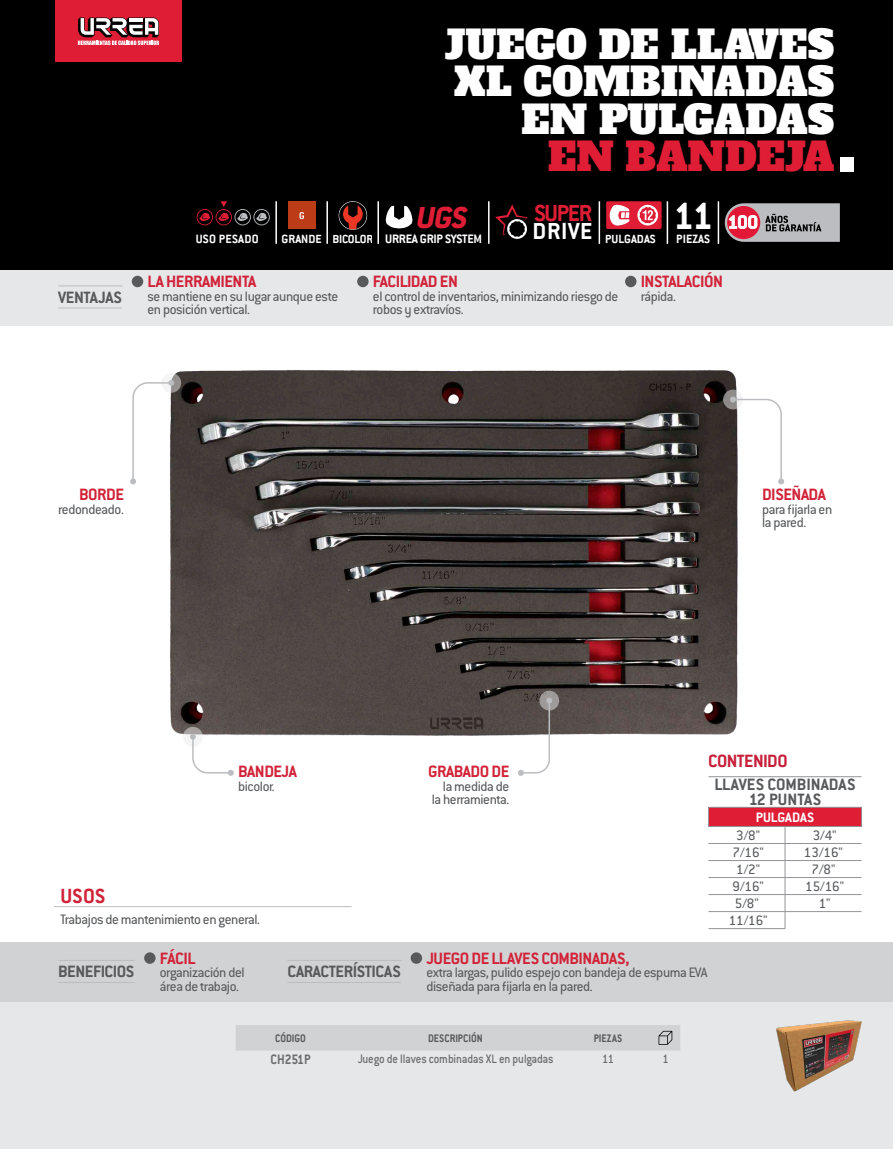
<style>
.page{position:relative;width:893px;height:1149px;background:#fff}
.page>*{position:absolute;margin:0;border:0;box-sizing:border-box;transform-origin:0 0}
.t1{font:87px "Alfa Slab One";color:#fff}
.t2{font:700 41.4px "Conduit ITC";color:#fff}
.t3{font:39px/37.5px "Alfa Slab One";color:#fff;text-align:right}
.t4{font:39px "Alfa Slab One";color:#df1e36}
.t5{font:italic 800 33.3px "Conduit ITC Std";color:#df1e36}
.t6{font:700 25.65px "Conduit ITC";letter-spacing:-.05em;color:#df1e36}
.t7{font:700 22.5px "Conduit ITC Std";color:#d12238}
.t8{font:700 19.5px "Conduit ITC Std";letter-spacing:-.025em;color:#c71f39}
.t9{font:700 18px "Conduit ITC Std";letter-spacing:-.025em;color:#d12238}
.t10{font:700 18px "Conduit ITC Std";letter-spacing:-.025em;color:#57595b}
.t11{font:700 18px/15px "Conduit ITC Std";color:#57595b;text-align:center}
.t12{font:15px/13.5px "Conduit ITC Std";letter-spacing:-.025em;color:#57595b}
.t13{font:700 15px "Conduit ITC Std";color:#fff}
.t14{font:700 15px "Conduit ITC Std";color:#6d6d71;scale:.9 1}
.t15{font:500 13.5px "Conduit ITC Std";letter-spacing:-.015em;color:#6d6d71;scale:.9 1}
.t16{font:700 13.5px "Conduit ITC";letter-spacing:-.02em;color:#fff}
.t17{font:700 13.2px "Conduit ITC";letter-spacing:.02em;color:#fff}
.t18{font:700 13.05px "Conduit ITC";color:#fff}
.t19{font:700 12.9px "Conduit ITC";letter-spacing:-.025em;color:#fff}
.t20{font:700 12px "Conduit ITC Std";color:#57595b;scale:.9 1}
.s1{font-size:13.05px}
</style>
<div class="page">
<div style="left:0;top:942px;width:893px;height:206px;background:#e5e7e8"></div>
<div style="left:0;top:270px;width:893px;height:56px;background:#e5e7e8"></div>
<div style="left:0;top:0;width:893px;height:270px;background:#000"></div>
<div style="left:0;top:942px;width:893px;height:59px;background:#d1d2d4"></div>
<img style="left:170px;top:370px;width:574px;height:408px">
<hr style="left:377px;top:201px;width:2px;height:43px;background:#fff">
<hr style="left:488px;top:201px;width:2px;height:43px;background:#fff">
<hr style="left:599px;top:201px;width:1px;height:43px;background:#fff">
<hr style="left:718px;top:201px;width:1px;height:43px;background:#fff">
<hr style="left:275px;top:201px;width:2px;height:43px;background:#fff">
<hr style="left:326px;top:201px;width:2px;height:43px;background:#fff">
<hr style="left:667px;top:201px;width:1px;height:43px;background:#fff">
<svg style="left:197px;top:201px;width:73px;height:24px"></svg>
<div style="left:288px;top:201px;width:28px;height:28px;background:#bc3c18"></div>
<svg style="left:299px;top:212px;width:5px;height:7px"></svg>
<div style="left:339px;top:201px;width:28px;height:29px;border:1px solid #fff;border-radius:50%"></div>
<div style="left:339px;top:202px;width:28px;height:27px;background:#000;border-radius:50%"></div>
<svg style="left:343px;top:205px;width:20px;height:24px"></svg>
<svg style="left:386px;top:205px;width:26px;height:23px"></svg>
<svg style="left:495px;top:204px;width:33px;height:35px"></svg>
<div style="left:606px;top:201px;width:56px;height:28px;background:#df1e36;border-radius:2px"></div>
<svg style="left:637px;top:205px;width:21px;height:20px"></svg>
<svg style="left:609px;top:205px;width:20px;height:20px"></svg>
<svg style="left:725px;top:203px;width:115px;height:39px;background:#ae949a"></svg>
<hr style="left:58px;top:285px;width:64px;height:1px;background:#bbbdc0">
<hr style="left:58px;top:307px;width:64px;height:1px;background:#bbbdc0">
<hr style="left:287px;top:959px;width:114px;height:1px;background:#bbbdc0">
<hr style="left:287px;top:981px;width:114px;height:1px;background:#bbbdc0">
<hr style="left:58px;top:959px;width:77px;height:1px;background:#bbbdc0">
<hr style="left:58px;top:981px;width:76px;height:1px;background:#bbbdc0">
<div style="left:411px;top:952px;width:11px;height:11px;background:#57595b;border-radius:50%"></div>
<div style="left:144px;top:952px;width:12px;height:11px;background:#57595b;border-radius:50%"></div>
<div style="left:132px;top:276px;width:11px;height:11px;background:#57595b;border-radius:50%"></div>
<div style="left:357px;top:276px;width:12px;height:11px;background:#57595b;border-radius:50%"></div>
<div style="left:625px;top:276px;width:11px;height:11px;background:#57595b;border-radius:50%"></div>
<svg style="left:723px;top:389px;width:20px;height:20px"></svg>
<svg style="left:539px;top:690px;width:20px;height:20px"></svg>
<svg style="left:183px;top:726px;width:20px;height:20px"></svg>
<svg style="left:161px;top:373px;width:20px;height:19px"></svg>
<div style="left:236px;top:1025px;width:444px;height:25px;background:#d1d2d4"></div>
<hr style="left:54px;top:905px;width:298px;height:1px;background:#bbbdc0">
<svg style="left:730px;top:396px;width:54px;height:88px"></svg>
<svg style="left:130px;top:380px;width:44px;height:104px"></svg>
<svg style="left:190px;top:733px;width:44px;height:42px"></svg>
<svg style="left:518px;top:697px;width:34px;height:78px"></svg>
<div style="left:708px;top:807px;width:153px;height:19px;background:#df1e36"></div>
<svg style="left:861px;top:807px;width:1px;height:18px"></svg>
<hr style="left:708px;top:842px;width:77px;height:1px;background:#939498">
<hr style="left:708px;top:859px;width:77px;height:1px;background:#939498">
<hr style="left:785px;top:842px;width:76px;height:1px;background:#939498">
<hr style="left:785px;top:859px;width:76px;height:1px;background:#939498">
<hr style="left:708px;top:876px;width:77px;height:1px;background:#939498">
<hr style="left:785px;top:876px;width:76px;height:1px;background:#939498">
<hr style="left:708px;top:893px;width:77px;height:1px;background:#939498">
<hr style="left:785px;top:893px;width:76px;height:1px;background:#939498">
<hr style="left:708px;top:910px;width:77px;height:1px;background:#939498">
<hr style="left:785px;top:910px;width:76px;height:1px;background:#939498">
<hr style="left:708px;top:927px;width:77px;height:1px;background:#939498">
<hr style="left:708px;top:776px;width:77px;height:1px;background:#939498">
<hr style="left:785px;top:776px;width:76px;height:1px;background:#939498">
<hr style="left:708px;top:806px;width:77px;height:1px;background:#939498">
<svg style="left:708px;top:807px;width:1px;height:18px"></svg>
<hr style="left:785px;top:806px;width:77px;height:1px;background:#939498">
<hr style="left:708px;top:825px;width:77px;height:1px;background:#939498">
<hr style="left:785px;top:825px;width:77px;height:1px;background:#939498">
<svg style="left:785px;top:826px;width:1px;height:101px"></svg>
<img style="left:777px;top:1020px;width:85px;height:72px">
<div style="left:55px;top:0;width:127px;height:62px;background:#df1e36"></div>
<svg style="left:78px;top:18px;width:81px;height:27px"></svg>
<p class="t10" style="left:58px;top:286px;width:65px">VENTAJAS</p>
<p class="t17" style="left:196px;top:231px;width:65px">USO PESADO</p>
<p class="t19" style="left:282px;top:231px;width:93px"><span class="s1">GRANDE</span> BICOLOR</p>
<h3 class="t3" style="left:445px;top:26px;width:391px">JUEGO DE LLAVES<br>XL COMBINADAS<br>EN PULGADAS</h3>
<h3 class="t4" style="left:548px;top:131px;width:288px">EN BANDEJA</h3>
<h1 class="t1" style="left:836px;top:81px;width:23px">.</h1>
<h3 class="t5" style="left:415px;top:198px;width:60px">UGS</h3>
<p class="t16" style="left:385px;top:230px;width:98px">URREA GRIP SYSTEM</p>
<h3 class="t6" style="left:534px;top:198px;width:59px">SUPER</h3>
<p class="t18" style="left:533px;top:231px;width:124px"><sup>DRIVE</sup> PULGADAS</p>
<h2 class="t2" style="left:673px;top:191px;width:41px">11</h2>
<p class="t17" style="left:676px;top:231px;width:35px">PIEZAS</p>
<p class="t9" style="left:147px;top:270px;width:110px">LA HERRAMIENTA</p>
<p class="t12" style="left:147px;top:289px;width:192px">se mantiene en su lugar aunque este en posición vertical.</p>
<p class="t9" style="left:373px;top:270px;width:87px">FACILIDAD EN</p>
<p class="t12" style="left:373px;top:289px;width:247px">el control de inventarios, minimizando riesgo de robos y extravíos.</p>
<p class="t9" style="left:641px;top:270px;width:84px">INSTALACIÓN</p>
<p class="t12" style="left:641px;top:289px;width:37px">rápida.</p>
<p class="t9" style="left:79px;top:483px;width:46px">BORDE</p>
<p class="t12" style="left:58px;top:501px;width:67px">redondeado.</p>
<p class="t9" style="left:762px;top:483px;width:65px">DISEÑADA</p>
<p class="t12" style="left:762px;top:501px;width:72px">para fijarla en la pared.</p>
<p class="t9" style="left:238px;top:760px;width:60px">BANDEJA</p>
<p class="t12" style="left:238px;top:778px;width:38px">bicolor.</p>
<h3 class="t7" style="left:60px;top:881px;width:47px">USOS</h3>
<p class="t12" style="left:60px;top:912px;width:201px">Trabajos de mantenimiento en general.</p>
<p class="t9" style="left:160px;top:946px;width:37px">FÁCIL</p>
<p class="t12" style="left:160px;top:965px;width:86px">organización del área de trabajo.</p>
<p class="t10" style="left:58px;top:960px;width:78px">BENEFICIOS</p>
<p class="t10" style="left:287px;top:960px;width:115px">CARACTERÍSTICAS</p>
<p class="t9" style="left:428px;top:760px;width:83px">GRABADO DE</p>
<p class="t12" style="left:432px;top:778px;width:79px;text-align:right">la medida de la herramienta.</p>
<h3 class="t8" style="left:708px;top:748px;width:81px">CONTENIDO</h3>
<p class="t11" style="left:714px;top:776px;width:143px">LLAVES COMBINADAS<br>12 PUNTAS</p>
<p class="t13" style="left:756px;top:807px;width:60px">PULGADAS</p>
<p class="t12" style="left:736px;top:827px;width:25px">3/8"</p>
<p class="t12" style="left:813px;top:827px;width:25px">3/4"</p>
<p class="t12" style="left:732px;top:844px;width:33px">7/16"</p>
<p class="t12" style="left:804px;top:844px;width:40px">13/16"</p>
<p class="t12" style="left:736px;top:861px;width:25px">1/2"</p>
<p class="t12" style="left:811px;top:861px;width:25px">7/8"</p>
<p class="t12" style="left:732px;top:878px;width:33px">9/16"</p>
<p class="t12" style="left:805px;top:878px;width:40px">15/16"</p>
<p class="t12" style="left:735px;top:895px;width:25px">5/8"</p>
<p class="t12" style="left:819px;top:895px;width:13px">1"</p>
<p class="t12" style="left:729px;top:912px;width:40px">11/16"</p>
<p class="t9" style="left:426px;top:946px;width:205px">JUEGO DE LLAVES COMBINADAS,</p>
<p class="t12" style="left:426px;top:965px;width:283px">extra largas, pulido espejo con bandeja de espuma EVA diseñada para fijarla en la pared.</p>
<p class="t20" style="left:275px;top:1030px;width:35px">CÓDIGO</p>
<p class="t20" style="left:428px;top:1030px;width:62px">DESCRIPCIÓN</p>
<p class="t20" style="left:594px;top:1030px;width:33px">PIEZAS</p>
<p class="t14" style="left:271px;top:1049px;width:46px">CH251P</p>
<p class="t15" style="left:358px;top:1050px;width:219px">Juego de llaves combinadas XL en pulgadas</p>
<p class="t15" style="left:602px;top:1050px;width:14px">11</p>
<p class="t15" style="left:662px;top:1050px;width:8px">1</p>
</div>
